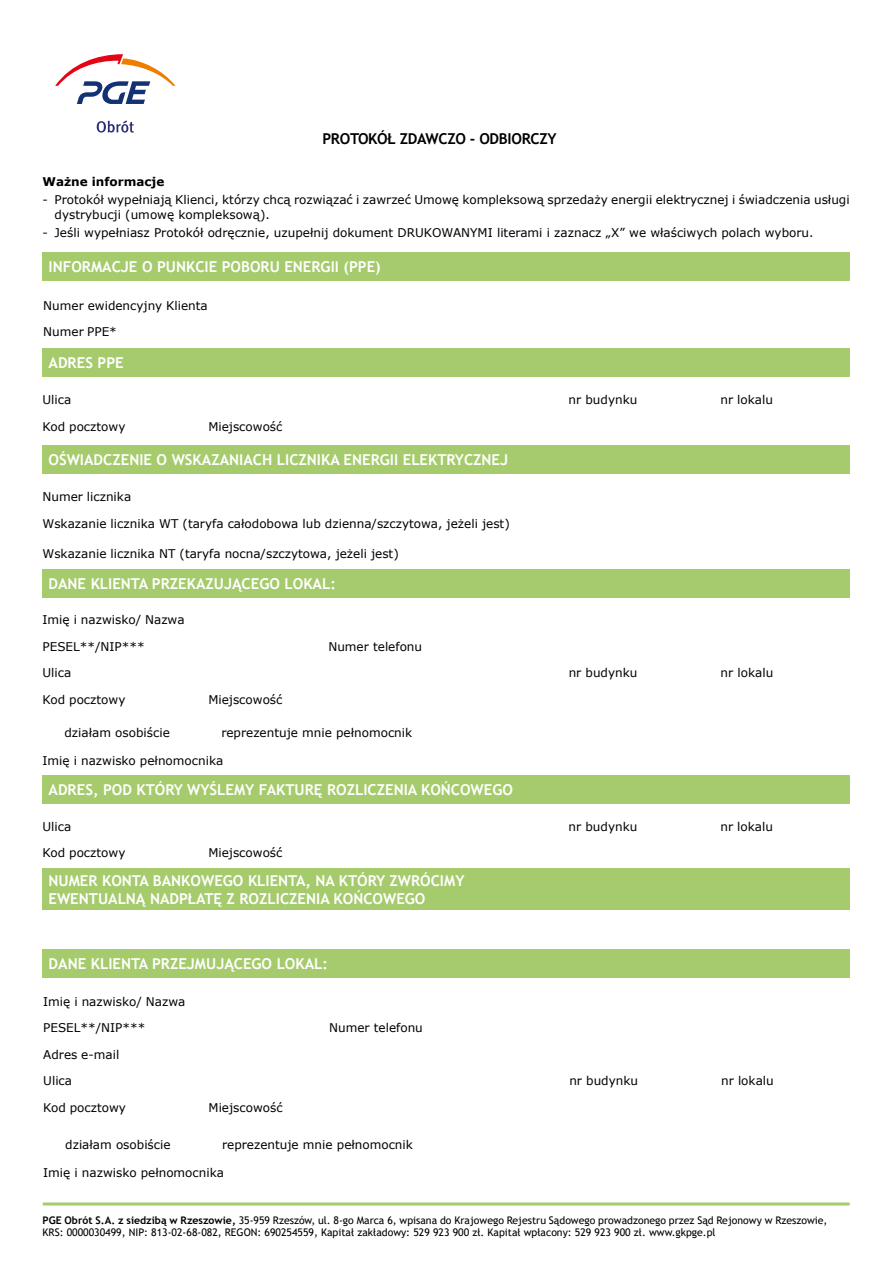
<style>
.page{position:relative;width:893px;height:1263px;background:#fff}
.page>*{position:absolute;margin:0;border:0;box-sizing:border-box;transform-origin:0 0}
.t1{font:700 15px/18px "Trebuchet MS";color:#fff}
.t2{font:700 15px "Trebuchet MS";letter-spacing:-.02em;color:#000}
.t3{font:12px/14.4px "Verdana";color:#000}
.t4{font:700 12px "Verdana";color:#000}
.t5{font:10.5px/12.6px "Trebuchet MS";color:#000}
.s1{font-weight:700}
</style>
<div class="page">
<svg style="left:55px;top:54px;width:120px;height:50px"></svg>
<svg style="left:97px;top:120px;width:37px;height:13px"></svg>
<div style="left:43px;top:252px;width:807px;height:29px;background:#a5cb6d"></div>
<div style="left:43px;top:445px;width:807px;height:28px;background:#a5cb6d"></div>
<div style="left:43px;top:569px;width:807px;height:28px;background:#a5cb6d"></div>
<div style="left:43px;top:776px;width:807px;height:28px;background:#a5cb6d"></div>
<div style="left:43px;top:868px;width:807px;height:42px;background:#a5cb6d"></div>
<div style="left:43px;top:349px;width:807px;height:28px;background:#a5cb6d"></div>
<hr style="left:43px;top:1202px;width:807px;height:3px;background:#a5cb6d">
<div style="left:43px;top:949px;width:807px;height:29px;background:#a5cb6d"></div>
<p class="t2" style="left:322px;top:129px;width:236px">PROTOKÓŁ ZDAWCZO - ODBIORCZY</p>
<p class="t4" style="left:43px;top:173px;width:123px">Ważne informacje</p>
<p class="t3" style="left:55px;top:193px;width:797px;text-indent:-12px">- Protokół wypełniają Klienci, którzy chcą rozwiązać i zawrzeć Umowę kompleksową sprzedaży energii elektrycznej i świadczenia usługi dystrybucji (umowę kompleksową).</p>
<p class="t3" style="left:43px;top:226px;width:773px">- Jeśli wypełniasz Protokół odręcznie, uzupełnij dokument DRUKOWANYMI literami i zaznacz „X” we właściwych polach wyboru.</p>
<p class="t1" style="left:49px;top:258px;width:334px">INFORMACJE O PUNKCIE POBORU ENERGII (PPE)</p>
<p class="t3" style="left:43px;top:298px;width:166px">Numer ewidencyjny Klienta</p>
<p class="t3" style="left:43px;top:325px;width:75px">Numer PPE*</p>
<p class="t1" style="left:49px;top:354px;width:77px">ADRES PPE</p>
<p class="t3" style="left:43px;top:393px;width:30px">Ulica</p>
<p class="t3" style="left:569px;top:393px;width:70px">nr budynku</p>
<p class="t3" style="left:720px;top:393px;width:54px">nr lokalu</p>
<p class="t3" style="left:43px;top:419px;width:84px">Kod pocztowy</p>
<p class="t3" style="left:208px;top:419px;width:76px">Miejscowość</p>
<p class="t1" style="left:49px;top:451px;width:461px">OŚWIADCZENIE O WSKAZANIACH LICZNIKA ENERGII ELEKTRYCZNEJ</p>
<p class="t3" style="left:43px;top:489px;width:90px">Numer licznika</p>
<p class="t3" style="left:43px;top:516px;width:469px">Wskazanie licznika WT (taryfa całodobowa lub dzienna/szczytowa, jeżeli jest)</p>
<p class="t3" style="left:43px;top:547px;width:358px">Wskazanie licznika NT (taryfa nocna/szczytowa, jeżeli jest)</p>
<p class="t1" style="left:49px;top:574px;width:289px">DANE KLIENTA PRZEKAZUJĄCEGO LOKAL:</p>
<p class="t3" style="left:43px;top:612px;width:144px">Imię i nazwisko/ Nazwa</p>
<p class="t3" style="left:43px;top:639px;width:104px">PESEL**/NIP***</p>
<p class="t3" style="left:328px;top:639px;width:95px">Numer telefonu</p>
<p class="t3" style="left:43px;top:665px;width:30px">Ulica</p>
<p class="t3" style="left:569px;top:665px;width:70px">nr budynku</p>
<p class="t3" style="left:721px;top:665px;width:54px">nr lokalu</p>
<p class="t3" style="left:43px;top:692px;width:84px">Kod pocztowy</p>
<p class="t3" style="left:208px;top:692px;width:76px">Miejscowość</p>
<p class="t3" style="left:65px;top:725px;width:107px">działam osobiście</p>
<p class="t3" style="left:221px;top:725px;width:192px">reprezentuje mnie pełnomocnik</p>
<p class="t3" style="left:43px;top:753px;width:182px">Imię i nazwisko pełnomocnika</p>
<p class="t1" style="left:49px;top:781px;width:466px">ADRES, POD KTÓRY WYŚLEMY FAKTURĘ ROZLICZENIA KOŃCOWEGO</p>
<p class="t3" style="left:43px;top:819px;width:30px">Ulica</p>
<p class="t3" style="left:569px;top:819px;width:70px">nr budynku</p>
<p class="t3" style="left:720px;top:819px;width:54px">nr lokalu</p>
<p class="t3" style="left:43px;top:846px;width:84px">Kod pocztowy</p>
<p class="t3" style="left:208px;top:846px;width:76px">Miejscowość</p>
<p class="t1" style="left:49px;top:871px;width:417px">NUMER KONTA BANKOWEGO KLIENTA, NA KTÓRY ZWRÓCIMY<br>EWENTUALNĄ NADPŁATĘ Z ROZLICZENIA KOŃCOWEGO</p>
<p class="t1" style="left:49px;top:955px;width:281px">DANE KLIENTA PRZEJMUJĄCEGO LOKAL:</p>
<p class="t3" style="left:43px;top:994px;width:144px">Imię i nazwisko/ Nazwa</p>
<p class="t3" style="left:43px;top:1020px;width:104px">PESEL**/NIP***</p>
<p class="t3" style="left:329px;top:1020px;width:95px">Numer telefonu</p>
<p class="t3" style="left:43px;top:1047px;width:78px">Adres e-mail</p>
<p class="t3" style="left:43px;top:1074px;width:30px">Ulica</p>
<p class="t3" style="left:569px;top:1074px;width:70px">nr budynku</p>
<p class="t3" style="left:721px;top:1074px;width:54px">nr lokalu</p>
<p class="t3" style="left:43px;top:1100px;width:84px">Kod pocztowy</p>
<p class="t3" style="left:209px;top:1100px;width:76px">Miejscowość</p>
<p class="t3" style="left:65px;top:1137px;width:107px">działam osobiście</p>
<p class="t3" style="left:222px;top:1137px;width:192px">reprezentuje mnie pełnomocnik</p>
<p class="t3" style="left:43px;top:1165px;width:182px">Imię i nazwisko pełnomocnika</p>
<p class="t5" style="left:43px;top:1214px;width:786px"><span class="s1">PGE Obrót S.A. z siedzibą w Rzeszowie,</span> 35-959 Rzeszów, ul. 8-go Marca 6, wpisana do Krajowego Rejestru Sądowego prowadzonego przez Sąd Rejonowy w Rzeszowie,<br>KRS: 0000030499, NIP: 813-02-68-082, REGON: 690254559, Kapitał zakładowy: 529 923 900 zł. Kapitał wpłacony: 529 923 900 zł. www.gkpge.pl</p>
</div>
